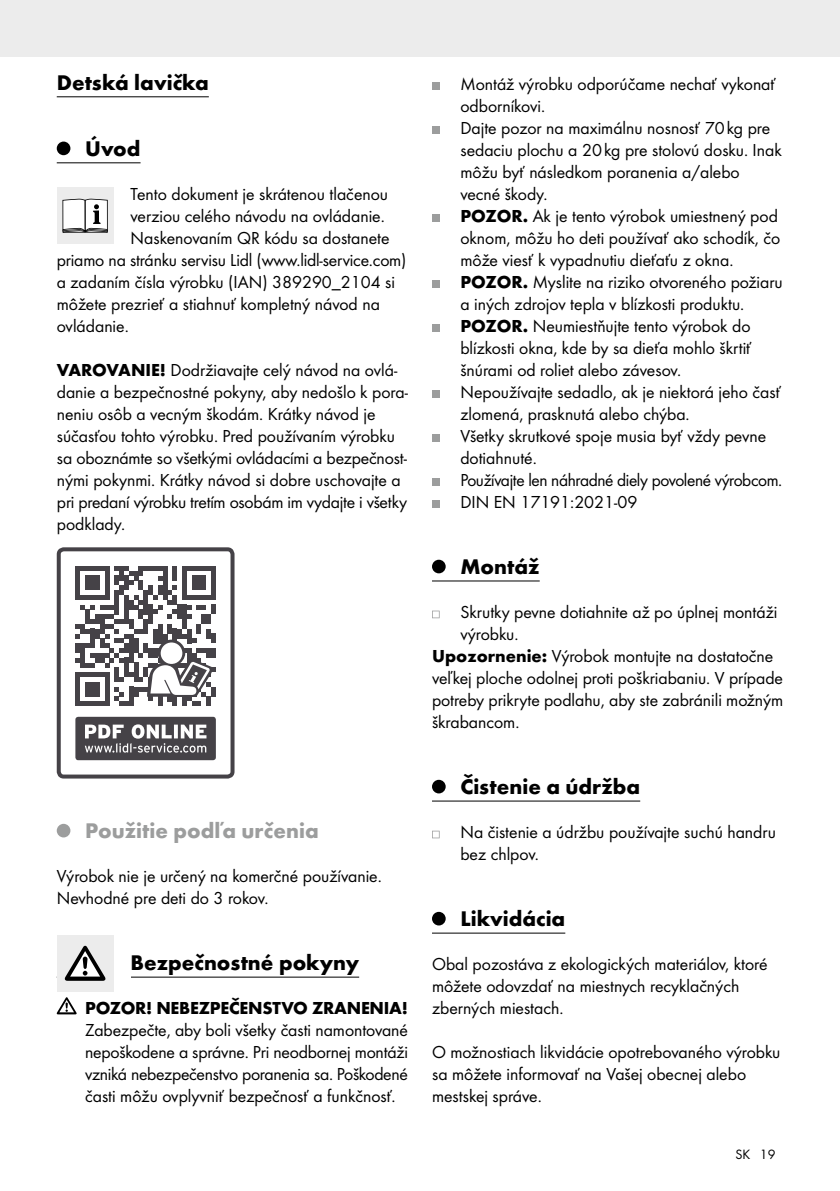
<style>
.page{position:relative;width:840px;height:1191px;background:#fff}
.page>*{position:absolute;margin:0;border:0;box-sizing:border-box;transform-origin:0 0}
.t1{font:700 22px "Futura";color:#000}
.t2{font:700 22px "Futura";color:#9c9d9d}
.t3{font:18px/22px "Futura Boo";color:#000}
.t4{font:700 18px "Futura";letter-spacing:-.015em;color:#000}
.t5{font:14px "Futura Boo";color:#000}
.s1{font-family:"Futura";font-weight:700}
</style>
<div class="page">
<div style="left:0;top:0;width:839px;height:57px;background:#ececec"></div>
<hr style="left:57px;top:96px;width:152px;height:1px;background:#000">
<hr style="left:57px;top:162px;width:83px;height:1px;background:#000">
<hr style="left:57px;top:976px;width:302px;height:1px;background:#000">
<div style="left:57px;top:142px;width:13px;height:13px;background:#000;border-radius:50%"></div>
<div style="left:57px;top:187px;width:56px;height:57px;background:#ececec"></div>
<svg style="left:62px;top:199px;width:46px;height:34px;background:#c6c6c6"></svg>
<div style="left:57px;top:547px;width:177px;height:231px;border:4px solid #454247;border-radius:5px"></div>
<div style="left:75px;top:717px;width:141px;height:43px;background:#454247;border-radius:3px"></div>
<svg style="left:85px;top:724px;width:121px;height:28px"></svg>
<svg style="left:75px;top:566px;width:141px;height:140px"></svg>
<div style="left:57px;top:824px;width:13px;height:13px;background:#9c9d9d;border-radius:50%"></div>
<div style="left:113px;top:935px;width:17px;height:56px;background:#fff"></div>
<div style="left:57px;top:935px;width:56px;height:56px;background:#ececec"></div>
<svg style="left:65px;top:945px;width:40px;height:35px"></svg>
<svg style="left:57px;top:997px;width:20px;height:17px"></svg>
<hr style="left:432px;top:580px;width:107px;height:1px;background:#000">
<hr style="left:432px;top:800px;width:208px;height:1px;background:#000">
<hr style="left:432px;top:932px;width:133px;height:1px;background:#000">
<div style="left:432px;top:82px;width:7px;height:8px;background:#9c9d9d"></div>
<div style="left:432px;top:126px;width:7px;height:8px;background:#9c9d9d"></div>
<div style="left:432px;top:214px;width:7px;height:8px;background:#9c9d9d"></div>
<div style="left:432px;top:280px;width:7px;height:8px;background:#9c9d9d"></div>
<div style="left:432px;top:324px;width:7px;height:8px;background:#9c9d9d"></div>
<div style="left:432px;top:390px;width:7px;height:8px;background:#9c9d9d"></div>
<div style="left:432px;top:434px;width:7px;height:8px;background:#9c9d9d"></div>
<div style="left:432px;top:478px;width:7px;height:8px;background:#9c9d9d"></div>
<div style="left:432px;top:500px;width:7px;height:8px;background:#9c9d9d"></div>
<div style="left:432px;top:560px;width:13px;height:13px;background:#000;border-radius:50%"></div>
<svg style="left:432px;top:610px;width:7px;height:8px"></svg>
<div style="left:432px;top:780px;width:13px;height:13px;background:#000;border-radius:50%"></div>
<svg style="left:432px;top:830px;width:7px;height:8px"></svg>
<div style="left:432px;top:912px;width:13px;height:13px;background:#000;border-radius:50%"></div>
<p class="t1" style="left:57px;top:69px;width:153px">Detská lavička</p>
<p class="t1" style="left:85px;top:135px;width:57px">Úvod</p>
<p class="t3" style="left:130px;top:183px;width:259px">Tento dokument je skrátenou tlačenou</p>
<p class="t3" style="left:130px;top:205px;width:256px">verziou celého návodu na ovládanie.</p>
<p class="t3" style="left:130px;top:227px;width:260px">Naskenovaním QR kódu sa dostanete</p>
<p class="t3" style="left:57px;top:249px;width:351px">priamo na stránku servisu Lidl (www.lidl-service.com)</p>
<p class="t3" style="left:57px;top:271px;width:340px">a zadaním čísla výrobku (IAN) 389290_2104 si</p>
<p class="t3" style="left:57px;top:293px;width:324px">môžete prezrieť a stiahnuť kompletný návod na</p>
<p class="t3" style="left:57px;top:315px;width:73px">ovládanie.</p>
<p class="t3" style="left:57px;top:359px;width:352px"><span class="s1">VAROVANIE!</span> Dodržiavajte celý návod na ovlá&shy;danie a bezpečnostné pokyny, aby nedošlo k pora&shy;neniu osôb a vecným škodám. Krátky návod je súčasťou tohto výrobku. Pred používaním výrobku sa oboznámte so všetkými ovládacími a bezpečnost&shy;nými pokynmi. Krátky návod si dobre uschovajte a pri predaní výrobku tretím osobám im vydajte i všetky podklady.</p>
<p class="t2" style="left:85px;top:817px;width:235px">Použitie podľa určenia</p>
<p class="t3" style="left:57px;top:865px;width:326px">Výrobok nie je určený na komerčné používanie.<br>Nevhodné pre deti do 3 rokov.</p>
<p class="t1" style="left:130px;top:949px;width:230px">Bezpečnostné pokyny</p>
<p class="t4" style="left:85px;top:997px;width:324px">POZOR! NEBEZPEČENSTVO ZRANENIA!</p>
<p class="t3" style="left:85px;top:1019px;width:324px;text-align:justify">Zabezpečte, aby boli všetky časti namontované nepoškodene a správne. Pri neodbornej montáži vzniká nebezpečenstvo poranenia sa. Poškodené časti môžu ovplyvniť bezpečnosť a funkčnosť.</p>
<p class="t3" style="left:460px;top:73px;width:324px">Montáž výrobku odporúčame nechať vykonať odborníkovi.<br>Dajte pozor na maximálnu nosnosť 70kg pre sedaciu plochu a 20kg pre stolovú dosku. Inak môžu byť následkom poranenia a/alebo vecné škody.<br><span class="s1">POZOR.</span> Ak je tento výrobok umiestnený pod oknom, môžu ho deti používať ako schodík, čo môže viesť k vypadnutiu dieťaťu z okna.<br><span class="s1">POZOR.</span> Myslite na riziko otvoreného požiaru a iných zdrojov tepla v blízkosti produktu.<br><span class="s1">POZOR.</span> Neumiestňujte tento výrobok do blízkosti okna, kde by sa dieťa mohlo škrtiť šnúrami od roliet alebo závesov.<br>Nepoužívajte sedadlo, ak je niektorá jeho časť zlomená, prasknutá alebo chýba.<br>Všetky skrutkové spoje musia byť vždy pevne dotiahnuté.<br>Používajte len náhradné diely povolené výrobcom.<br>DIN EN 17191:2021-09</p>
<p class="t1" style="left:460px;top:553px;width:81px">Montáž</p>
<p class="t3" style="left:460px;top:601px;width:318px">Skrutky pevne dotiahnite až po úplnej montáži</p>
<p class="t3" style="left:460px;top:623px;width:60px">výrobku.</p>
<p class="t3" style="left:432px;top:645px;width:342px"><span class="s1">Upozornenie:</span> Výrobok montujte na dostatočne</p>
<p class="t3" style="left:432px;top:667px;width:352px">veľkej ploche odolnej proti poškriabaniu. V prípade</p>
<p class="t3" style="left:432px;top:689px;width:352px">potreby prikryte podlahu, aby ste zabránili možným</p>
<p class="t3" style="left:432px;top:711px;width:89px">škrabancom.</p>
<p class="t1" style="left:460px;top:773px;width:181px">Čistenie a údržba</p>
<p class="t3" style="left:460px;top:821px;width:317px">Na čistenie a údržbu používajte suchú handru bez chlpov.</p>
<p class="t1" style="left:460px;top:905px;width:106px">Likvidácia</p>
<p class="t3" style="left:432px;top:953px;width:337px">Obal pozostáva z ekologických materiálov, ktoré môžete odovzdať na miestnych recyklačných zberných miestach.</p>
<p class="t3" style="left:432px;top:1041px;width:350px">O možnostiach likvidácie opotrebovaného výrobku sa môžete informovať na Vašej obecnej alebo mestskej správe.</p>
<p class="t5" style="left:735px;top:1146px;width:41px">SK 19</p>
</div>
